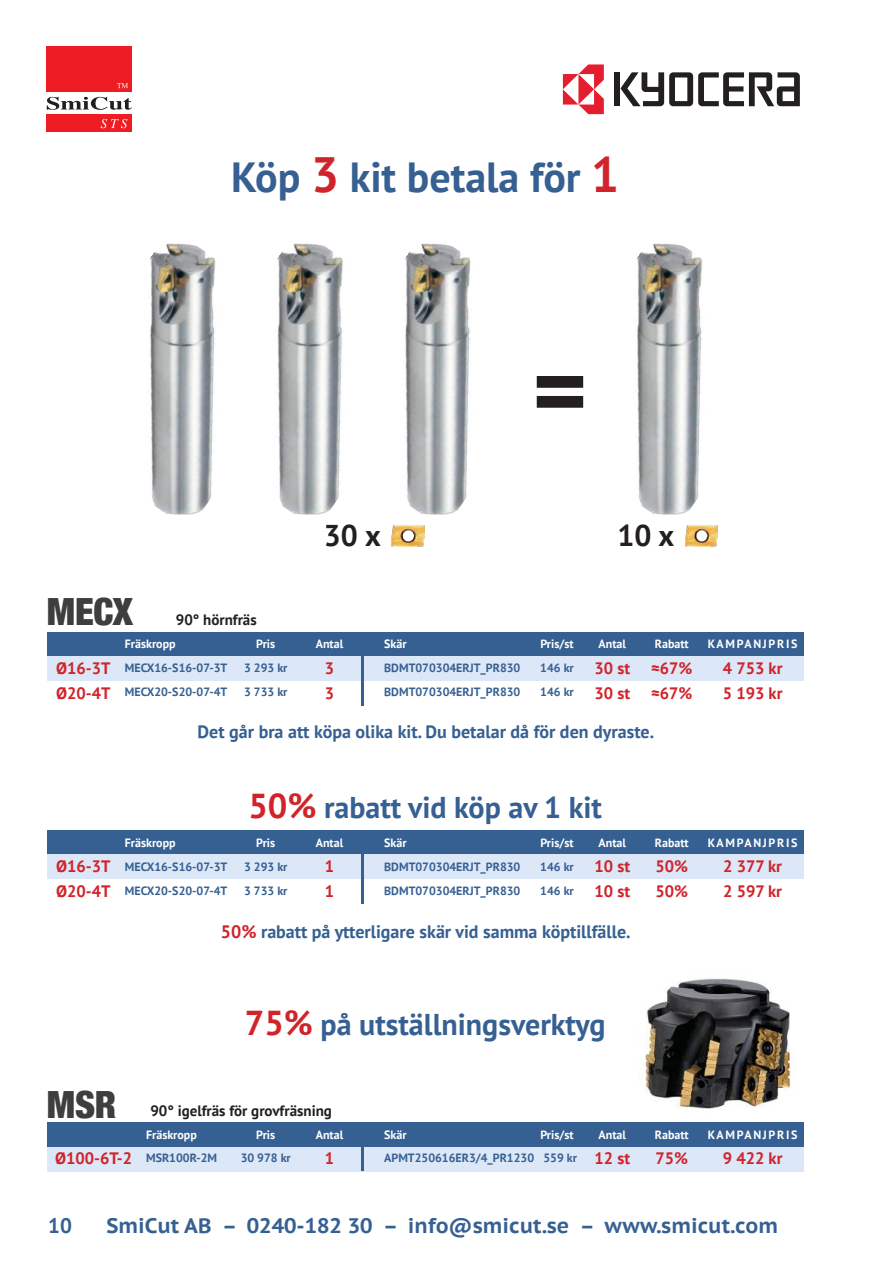
<style>
.page{position:relative;width:893px;height:1263px;background:#fff}
.page>*{position:absolute;margin:0;border:0;box-sizing:border-box;transform-origin:0 0}
.t1{font:700 105px "PT Sans";color:#231f20}
.t2{font:700 42px "PT Sans";color:#366092}
.t3{font:900 condensed 37.5px "Helvetica Neue";letter-spacing:-.01em;color:#3e3e3f}
.t4{font:700 30px "PT Sans";color:#366092}
.t5{font:700 30px "PT Sans";color:#231f20}
.t6{font:700 21px "PT Sans Caption";color:#366092}
.t7{font:700 21px "PT Sans";color:#366092}
.t8{font:700 18px "PT Sans";color:#366092}
.t9{font:700 16.5px/24.3px "PT Sans";color:#d1232a}
.t10{font:700 15px "PT Sans";color:#231f20}
.t11{font:700 12px/24.3px "PT Sans";color:#366092}
.t12{font:700 12px "PT Sans";color:#fff}
.t13{font:700 12px "PT Sans";letter-spacing:.14em;color:#fff}
.s1{font-size:49.5px;color:#d1232a}
.s2{font-size:34.5px;color:#d1232a}
.s3{color:#d1232a}
</style>
<div class="page">
<div style="left:47px;top:47px;width:85px;height:45px;background:#ee1d23"></div>
<div style="left:47px;top:115px;width:85px;height:17px;background:#ee1d23"></div>
<svg style="left:47px;top:97px;width:85px;height:13px"></svg>
<svg style="left:101px;top:119px;width:26px;height:9px"></svg>
<svg style="left:117px;top:83px;width:11px;height:5px"></svg>
<div style="left:614px;top:72px;width:6px;height:34px;background:#231f20"></div>
<svg style="left:620px;top:72px;width:180px;height:34px"></svg>
<svg style="left:563px;top:64px;width:41px;height:50px"></svg>
<img style="left:642px;top:978px;width:152px;height:131px">
<img style="left:149px;top:243px;width:67px;height:271px">
<img style="left:404px;top:243px;width:67px;height:271px">
<img style="left:275px;top:243px;width:68px;height:271px">
<img style="left:636px;top:243px;width:67px;height:271px">
<div style="left:47px;top:632px;width:757px;height:25px;background:#366092"></div>
<div style="left:47px;top:657px;width:757px;height:24px;background:#dce7f7"></div>
<hr style="left:361px;top:654px;width:3px;height:51px;background:#366092">
<div style="left:47px;top:830px;width:757px;height:25px;background:#366092"></div>
<div style="left:47px;top:855px;width:757px;height:24px;background:#dce7f7"></div>
<hr style="left:361px;top:852px;width:3px;height:51px;background:#366092">
<div style="left:47px;top:1123px;width:757px;height:24px;background:#366092"></div>
<div style="left:47px;top:1147px;width:757px;height:24px;background:#dce7f7"></div>
<hr style="left:361px;top:1145px;width:3px;height:26px;background:#366092">
<img style="left:392px;top:525px;width:32px;height:22px">
<img style="left:685px;top:525px;width:33px;height:22px">
<h2 class="t2" style="left:231px;top:149px;width:390px">Köp <span class="s1">3</span> kit betala för <span class="s1">1</span></h2>
<h1 class="t1" style="left:532px;top:321px;width:57px">=</h1>
<h3 class="t5" style="left:324px;top:515px;width:58px">30 x</h3>
<h3 class="t5" style="left:617px;top:515px;width:58px">10 x</h3>
<h3 class="t3" style="left:47px;top:581px;width:88px">MECX</h3>
<p class="t10" style="left:176px;top:610px;width:82px">90° hörnfräs</p>
<p class="t12" style="left:125px;top:636px;width:52px">Fräskropp</p>
<p class="t12" style="left:256px;top:636px;width:21px">Pris</p>
<p class="t12" style="left:316px;top:636px;width:29px">Antal</p>
<p class="t12" style="left:384px;top:636px;width:24px">Skär</p>
<p class="t12" style="left:540px;top:636px;width:35px">Pris/st</p>
<p class="t12" style="left:599px;top:636px;width:29px">Antal</p>
<p class="t12" style="left:655px;top:636px;width:35px">Rabatt</p>
<p class="t13" style="left:708px;top:636px;width:91px">KAMPANJPRIS</p>
<h3 class="t9" style="left:56px;top:656px;width:56px">Ø16-3T<br>Ø20-4T</h3>
<h3 class="t9" style="left:651px;top:656px;width:43px">≈67% ≈67%</h3>
<h3 class="t9" style="left:594px;top:656px;width:37px">30 st<br>30 st</h3>
<h3 class="t9" style="left:325px;top:656px;width:11px">3<br>3</h3>
<p class="t11" style="left:125px;top:655px;width:104px">MECX16-S16-07-3T<br>MECX20-S20-07-4T</p>
<p class="t11" style="left:244px;top:655px;width:45px">3 293 kr<br>3 733 kr</p>
<p class="t11" style="left:384px;top:655px;width:138px">BDMT070304ERJT_PR830<br>BDMT070304ERJT_PR830</p>
<p class="t11" style="left:540px;top:655px;width:35px">146 kr<br>146 kr</p>
<h3 class="t9" style="left:723px;top:656px;width:61px">4 753 kr<br>5 193 kr</h3>
<h3 class="t8" style="left:198px;top:720px;width:458px">Det går bra att köpa olika kit. Du betalar då för den dyraste.</h3>
<h3 class="t4" style="left:248px;top:788px;width:355px"><span class="s2">50%</span> rabatt vid köp av 1 kit</h3>
<p class="t12" style="left:125px;top:834px;width:52px">Fräskropp</p>
<p class="t12" style="left:256px;top:834px;width:21px">Pris</p>
<p class="t12" style="left:316px;top:834px;width:29px">Antal</p>
<p class="t12" style="left:384px;top:834px;width:24px">Skär</p>
<p class="t12" style="left:540px;top:834px;width:35px">Pris/st</p>
<p class="t12" style="left:599px;top:834px;width:29px">Antal</p>
<p class="t12" style="left:655px;top:834px;width:35px">Rabatt</p>
<p class="t13" style="left:708px;top:834px;width:91px">KAMPANJPRIS</p>
<h3 class="t9" style="left:56px;top:854px;width:56px">Ø16-3T<br>Ø20-4T</h3>
<h3 class="t9" style="left:656px;top:854px;width:34px">50%<br>50%</h3>
<h3 class="t9" style="left:594px;top:854px;width:37px">10 st<br>10 st</h3>
<h3 class="t9" style="left:325px;top:854px;width:11px">1<br>1</h3>
<p class="t11" style="left:125px;top:854px;width:104px">MECX16-S16-07-3T<br>MECX20-S20-07-4T</p>
<p class="t11" style="left:244px;top:854px;width:45px">3 293 kr<br>3 733 kr</p>
<p class="t11" style="left:384px;top:854px;width:138px">BDMT070304ERJT_PR830<br>BDMT070304ERJT_PR830</p>
<p class="t11" style="left:540px;top:854px;width:35px">146 kr<br>146 kr</p>
<h3 class="t9" style="left:723px;top:854px;width:60px">2 377 kr<br>2 597 kr</h3>
<h3 class="t8" style="left:221px;top:919px;width:411px"><span class="s3">50%</span> rabatt på ytterligare skär vid samma köptillfälle.</h3>
<h3 class="t4" style="left:245px;top:1005px;width:362px"><span class="s2">75%</span> på utställningsverktyg</h3>
<h3 class="t3" style="left:47px;top:1073px;width:71px">MSR</h3>
<p class="t10" style="left:150px;top:1101px;width:183px">90° igelfräs för grovfräsning</p>
<p class="t12" style="left:146px;top:1126px;width:52px">Fräskropp</p>
<p class="t11" style="left:146px;top:1145px;width:73px">MSR100R-2M</p>
<p class="t11" style="left:241px;top:1145px;width:52px">30 978 kr</p>
<p class="t12" style="left:316px;top:1126px;width:29px">Antal</p>
<p class="t12" style="left:384px;top:1126px;width:24px">Skär</p>
<p class="t11" style="left:384px;top:1145px;width:194px">APMT250616ER3/4_PR1230 559 kr</p>
<p class="t12" style="left:540px;top:1126px;width:35px">Pris/st</p>
<p class="t12" style="left:256px;top:1126px;width:21px">Pris</p>
<p class="t12" style="left:655px;top:1126px;width:35px">Rabatt</p>
<p class="t12" style="left:599px;top:1126px;width:29px">Antal</p>
<h3 class="t9" style="left:55px;top:1145px;width:78px">Ø100-6T-2</h3>
<h3 class="t9" style="left:656px;top:1145px;width:34px">75%</h3>
<h3 class="t9" style="left:594px;top:1145px;width:37px">12 st</h3>
<h3 class="t9" style="left:325px;top:1145px;width:11px">1</h3>
<p class="t13" style="left:708px;top:1126px;width:91px">KAMPANJPRIS</p>
<h3 class="t9" style="left:723px;top:1145px;width:61px">9 422 kr</h3>
<h3 class="t7" style="left:48px;top:1212px;width:25px">10</h3>
<h3 class="t6" style="left:106px;top:1212px;width:673px">SmiCut AB – 0240-182 30 – info@smicut.se – www.smicut.com</h3>
</div>
